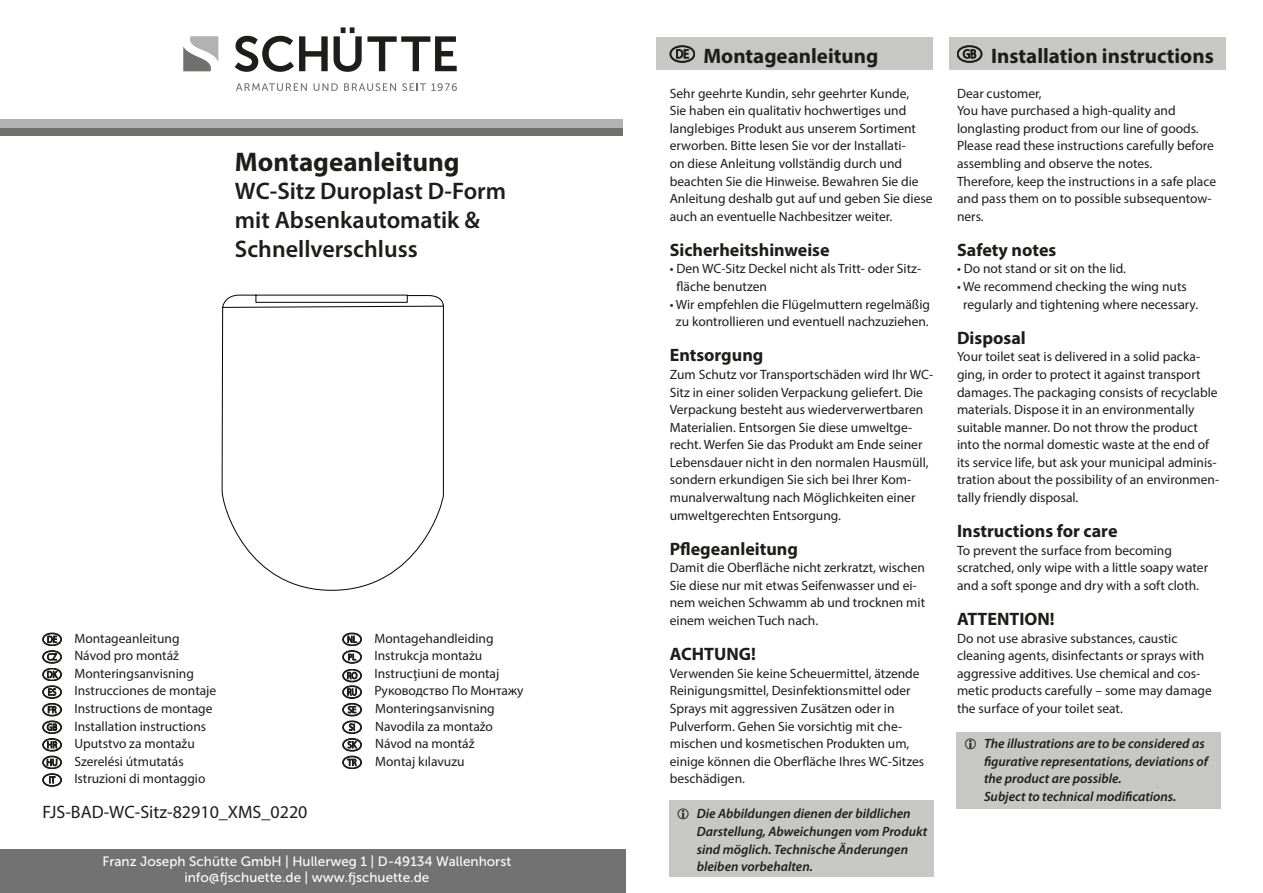
<style>
.page{position:relative;width:1263px;height:893px;background:#fff}
.page>*{position:absolute;margin:0;border:0;box-sizing:border-box;transform-origin:0 0}
.t1{font:700 27px "Myriad Pro";color:#1d1d1b}
.t2{font:600 24px/28.8px "Myriad Pro";color:#1d1d1b}
.t3{font:700 21px "Myriad Pro";color:#1d1d1b}
.t4{font:700 18px "Myriad Pro";color:#1d1d1b}
.t5{font:18px "Myriad Pro";color:#1d1d1b}
.t6{font:13.5px/17.5px "Myriad Pro";color:#1d1d1b}
.t7{font:italic 600 13.5px/17.5px "Myriad Pro";color:#1d1d1b}
.t8{font:13.5px/16.2px "Museo Sans 500";color:#fff;text-align:center}
.t9{font:9.6px "Myriad Pro";color:#1d1d1b;scale:.9 1}
.t10{font:9px "Futura";color:#1d1d1b;scale:.9 1}
.s1{font-size:9.6px}
</style>
<div class="page">
<div style="left:956px;top:732px;width:264px;height:77px;background:#c7c7c6"></div>
<div style="left:949px;top:37px;width:276px;height:33px;background:#c7c7c6"></div>
<svg style="left:957px;top:46px;width:25px;height:17px"></svg>
<div style="left:656px;top:37px;width:276px;height:33px;background:#c7c7c6"></div>
<div style="left:669px;top:800px;width:264px;height:77px;background:#c7c7c6"></div>
<svg style="left:670px;top:46px;width:25px;height:17px"></svg>
<div style="left:0;top:850px;width:625px;height:43px;background:#727272"></div>
<div style="left:0;top:128px;width:623px;height:8px;background:#70706f"></div>
<div style="left:0;top:119px;width:623px;height:9px;background:#b2b2b2"></div>
<svg style="left:236px;top:83px;width:71px;height:8px"></svg>
<svg style="left:314px;top:83px;width:24px;height:8px"></svg>
<svg style="left:344px;top:83px;width:52px;height:8px"></svg>
<svg style="left:402px;top:83px;width:55px;height:8px"></svg>
<svg style="left:235px;top:36px;width:93px;height:36px"></svg>
<svg style="left:334px;top:27px;width:123px;height:45px"></svg>
<svg style="left:183px;top:36px;width:35px;height:35px"></svg>
<svg style="left:43px;top:633px;width:19px;height:153px"></svg>
<svg style="left:342px;top:633px;width:20px;height:30px"></svg>
<svg style="left:342px;top:669px;width:20px;height:100px"></svg>
<svg style="left:222px;top:295px;width:222px;height:296px"></svg>
<h1 class="t1" style="left:235px;top:144px;width:226px">Montageanleitung</h1>
<h2 class="t2" style="left:235px;top:176px;width:273px">WC-Sitz Duroplast D-Form mit Absenkautomatik &amp;<br>Schnellverschluss</h2>
<p class="t9" style="left:47px;top:633px;width:13px">DE</p>
<p class="t6" style="left:74px;top:629px;width:107px">Montageanleitung</p>
<p class="t9" style="left:47px;top:651px;width:12px">CZ</p>
<p class="t6" style="left:74px;top:647px;width:106px">Návod pro montáž</p>
<p class="t9" style="left:47px;top:669px;width:13px">DK</p>
<p class="t6" style="left:74px;top:664px;width:121px">Monteringsanvisning</p>
<p class="t9" style="left:48px;top:686px;width:11px">ES</p>
<p class="t6" style="left:74px;top:682px;width:143px">Instrucciones de montaje</p>
<p class="t9" style="left:48px;top:704px;width:11px">FR</p>
<p class="t6" style="left:74px;top:699px;width:140px">Instructions de montage</p>
<p class="t9" style="left:47px;top:721px;width:13px">GB</p>
<p class="t6" style="left:74px;top:717px;width:133px">Installation instructions</p>
<p class="t9" style="left:47px;top:739px;width:13px">HR</p>
<p class="t6" style="left:46px;top:735px;width:150px;text-indent:28px">Uputstvo za montažu<br><span class="s1">HU</span> Szerelési útmutatás</p>
<p class="t9" style="left:49px;top:774px;width:9px">IT</p>
<p class="t6" style="left:74px;top:770px;width:133px">Istruzioni di montaggio</p>
<p class="t9" style="left:347px;top:633px;width:12px">NL</p>
<p class="t6" style="left:374px;top:629px;width:121px">Montagehandleiding</p>
<p class="t10" style="left:348px;top:652px;width:11px">PL</p>
<p class="t6" style="left:374px;top:647px;width:109px">Instrukcja montażu</p>
<p class="t9" style="left:347px;top:670px;width:13px">RO</p>
<p class="t6" style="left:374px;top:664px;width:126px">Instrucţiuni de montaj</p>
<p class="t9" style="left:347px;top:686px;width:13px">RU</p>
<p class="t6" style="left:374px;top:682px;width:151px">Руководство По Монтажу</p>
<p class="t9" style="left:348px;top:704px;width:11px">SE</p>
<p class="t6" style="left:375px;top:699px;width:121px">Monteringsanvisning</p>
<p class="t9" style="left:349px;top:721px;width:9px">SI</p>
<p class="t6" style="left:375px;top:717px;width:119px">Navodila za montažo</p>
<p class="t9" style="left:348px;top:739px;width:11px">SK</p>
<p class="t6" style="left:375px;top:735px;width:101px">Návod na montáž</p>
<p class="t9" style="left:348px;top:756px;width:11px">TR</p>
<p class="t6" style="left:375px;top:752px;width:91px">Montaj kılavuzu</p>
<h3 class="t5" style="left:43px;top:801px;width:266px">FJS-BAD-WC-Sitz-82910_XMS_0220</h3>
<p class="t8" style="left:103px;top:853px;width:410px">Franz Joseph Schütte GmbH | Hullerweg 1 | D-49134 Wallenhorst info@fjschuette.de | www.fjschuette.de</p>
<h3 class="t3" style="left:676px;top:42px;width:204px"><sup>DE</sup> Montageanleitung</h3>
<p class="t6" style="left:670px;top:84px;width:264px">Sehr geehrte Kundin, sehr geehrter Kunde,<br>Sie haben ein qualitativ hochwertiges und langlebiges Produkt aus unserem Sortiment erworben. Bitte lesen Sie vor der Installati-<br>on diese Anleitung vollständig durch und beachten Sie die Hinweise. Bewahren Sie die Anleitung deshalb gut auf und geben Sie diese auch an eventuelle Nachbesitzer weiter.</p>
<h3 class="t4" style="left:670px;top:238px;width:161px">Sicherheitshinweise</h3>
<p class="t6" style="left:676px;top:260px;width:246px;text-indent:-7px">• Den WC-Sitz Deckel nicht als Tritt- oder Sitz&shy;fläche benutzen</p>
<p class="t6" style="left:670px;top:295px;width:262px;text-align:center">• Wir empfehlen die Flügelmuttern regelmäßig zu kontrollieren und eventuell nachzuziehen.</p>
<h3 class="t4" style="left:670px;top:344px;width:95px">Entsorgung</h3>
<p class="t6" style="left:670px;top:365px;width:265px">Zum Schutz vor Transportschäden wird Ihr WC-Sitz in einer soliden Verpackung geliefert. Die Verpackung besteht aus wiederverwertbaren Materialien. Entsorgen Sie diese umweltge&shy;recht. Werfen Sie das Produkt am Ende seiner Lebensdauer nicht in den normalen Hausmüll, sondern erkundigen Sie sich bei Ihrer Kom&shy;munalverwaltung nach Möglichkeiten einer umweltgerechten Entsorgung.</p>
<h3 class="t4" style="left:670px;top:537px;width:130px">Pflegeanleitung</h3>
<p class="t6" style="left:670px;top:559px;width:257px">Damit die Oberfläche nicht zerkratzt, wischen Sie diese nur mit etwas Seifenwasser und ei&shy;nem weichen Schwamm ab und trocknen mit einem weichen Tuch nach.</p>
<h3 class="t4" style="left:670px;top:642px;width:88px">ACHTUNG!</h3>
<p class="t6" style="left:670px;top:664px;width:256px">Verwenden Sie keine Scheuermittel, ätzende Reinigungsmittel, Desinfektionsmittel oder Sprays mit aggressiven Zusätzen oder in Pulverform. Gehen Sie vorsichtig mit che&shy;mischen und kosmetischen Produkten um, einige können die Oberfläche Ihres WC-Sitzes beschädigen.</p>
<p class="t7" style="left:697px;top:805px;width:232px">Die Abbildungen dienen der bildlichen Darstellung, Abweichungen vom Produkt sind möglich. Technische Änderungen bleiben vorbehalten.</p>
<h3 class="t3" style="left:963px;top:42px;width:253px"><sup>GB</sup> Installation instructions</h3>
<p class="t6" style="left:957px;top:84px;width:261px">Dear customer,<br>You have purchased a high-quality and longlasting product from our line of goods.<br>Please read these instructions carefully before assembling and observe the notes.<br>Therefore, keep the instructions in a safe place and pass them on to possible subsequentow&shy;ners.</p>
<h3 class="t4" style="left:957px;top:238px;width:101px">Safety notes</h3>
<p class="t6" style="left:957px;top:260px;width:171px">• Do not stand or sit on the lid.</p>
<p class="t6" style="left:963px;top:278px;width:237px;text-indent:-6px">• We recommend checking the wing nuts regularly and tightening where necessary.</p>
<h3 class="t4" style="left:957px;top:326px;width:70px">Disposal</h3>
<p class="t6" style="left:957px;top:348px;width:264px">Your toilet seat is delivered in a solid packa&shy;ging, in order to protect it against transport damages. The packaging consists of recyclable materials. Dispose it in an environmentally suitable manner. Do not throw the product into the normal domestic waste at the end of its service life, but ask your municipal adminis&shy;tration about the possibility of an environmen&shy;tally friendly disposal.</p>
<h3 class="t4" style="left:957px;top:519px;width:162px">Instructions for care</h3>
<p class="t6" style="left:957px;top:541px;width:253px">To prevent the surface from becoming scratched, only wipe with a little soapy water and a soft sponge and dry with a soft cloth.</p>
<h3 class="t4" style="left:957px;top:607px;width:99px">ATTENTION!</h3>
<p class="t6" style="left:957px;top:629px;width:256px">Do not use abrasive substances, caustic cleaning agents, disinfectants or sprays with aggressive additives. Use chemical and cos&shy;metic products carefully – some may damage the surface of your toilet seat.</p>
<p class="t7" style="left:984px;top:734px;width:226px">The illustrations are to be considered as figurative representations, deviations of the product are possible.<br>Subject to technical modifications.</p>
</div>
